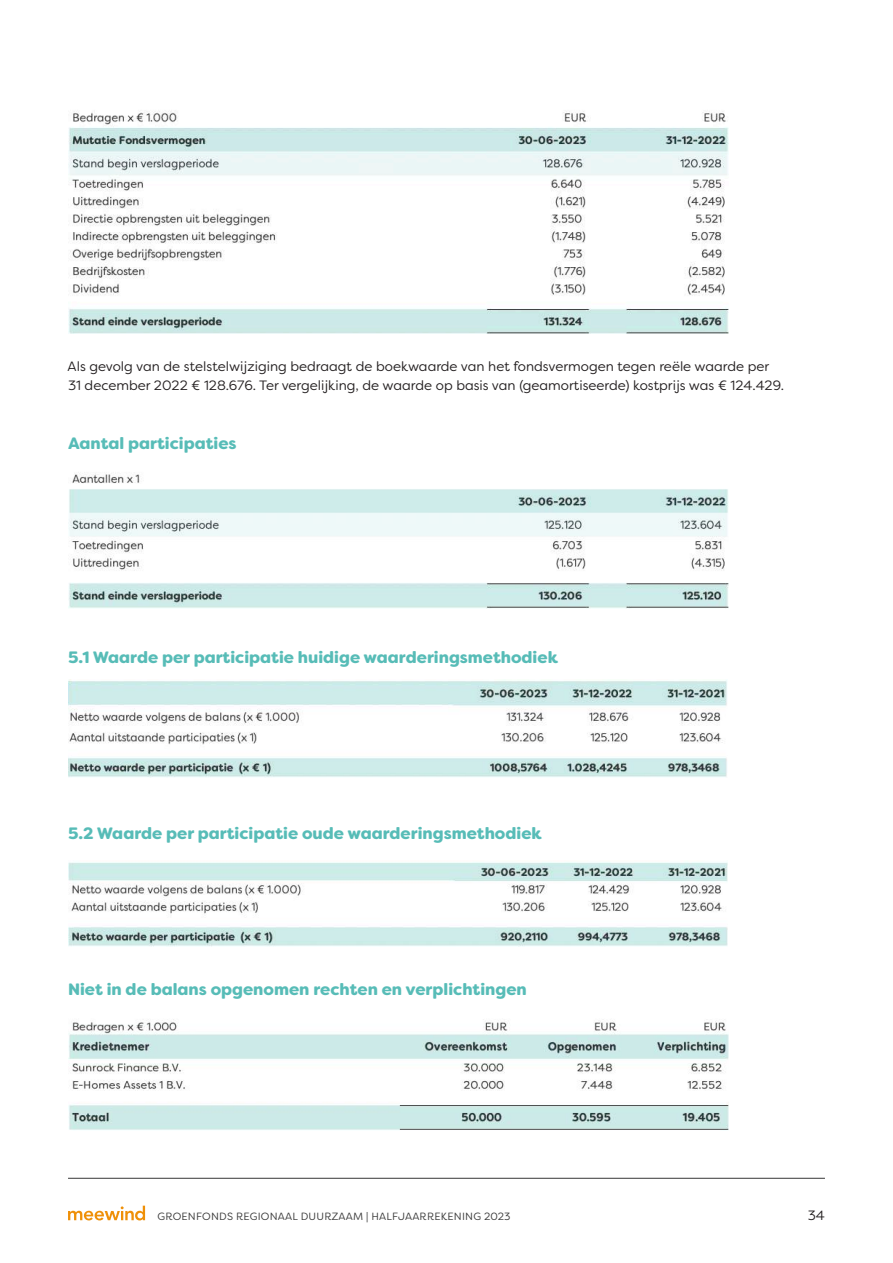
<style>
.page{position:relative;width:893px;height:1263px;background:#fff}
.page>*{position:absolute;margin:0;border:0;box-sizing:border-box;transform-origin:0 0}
.t1{font:900 16.5px "Filson Soft";color:#57bcb7}
.t2{font:13.5px/19.5px "Filson Soft";color:#231f20}
.t3{font:10.5px "Filson Soft";letter-spacing:.02em;color:#373737}
</style>
<div class="page">
<svg style="left:68px;top:1206px;width:77px;height:14px"></svg>
<hr style="left:68px;top:1178px;width:757px;height:1px;background:#373737">
<img style="left:68px;top:111px;width:660px;height:223px">
<img style="left:68px;top:472px;width:660px;height:136px">
<img style="left:68px;top:680px;width:659px;height:97px">
<img style="left:68px;top:862px;width:659px;height:84px">
<img style="left:68px;top:1019px;width:660px;height:111px">
<p class="t2" style="left:68px;top:356px;width:718px">Als gevolg van de stelstelwijziging bedraagt de boekwaarde van het fondsvermogen tegen reële waarde per<br>31 december 2022 € 128.676. Ter vergelijking, de waarde op basis van (geamortiseerde) kostprijs was € 124.429.</p>
<p class="t1" style="left:68px;top:432px;width:170px">Aantal participaties</p>
<p class="t1" style="left:68px;top:647px;width:491px">5.1 Waarde per participatie huidige waarderingsmethodiek</p>
<p class="t1" style="left:68px;top:822px;width:475px">5.2 Waarde per participatie oude waarderingsmethodiek</p>
<p class="t1" style="left:68px;top:978px;width:460px">Niet in de balans opgenomen rechten en verplichtingen</p>
<p class="t3" style="left:157px;top:1210px;width:354px">GROENFONDS REGIONAAL DUURZAAM | HALFJAARREKENING 2023</p>
<p class="t2" style="left:808px;top:1206px;width:19px">34</p>
</div>
